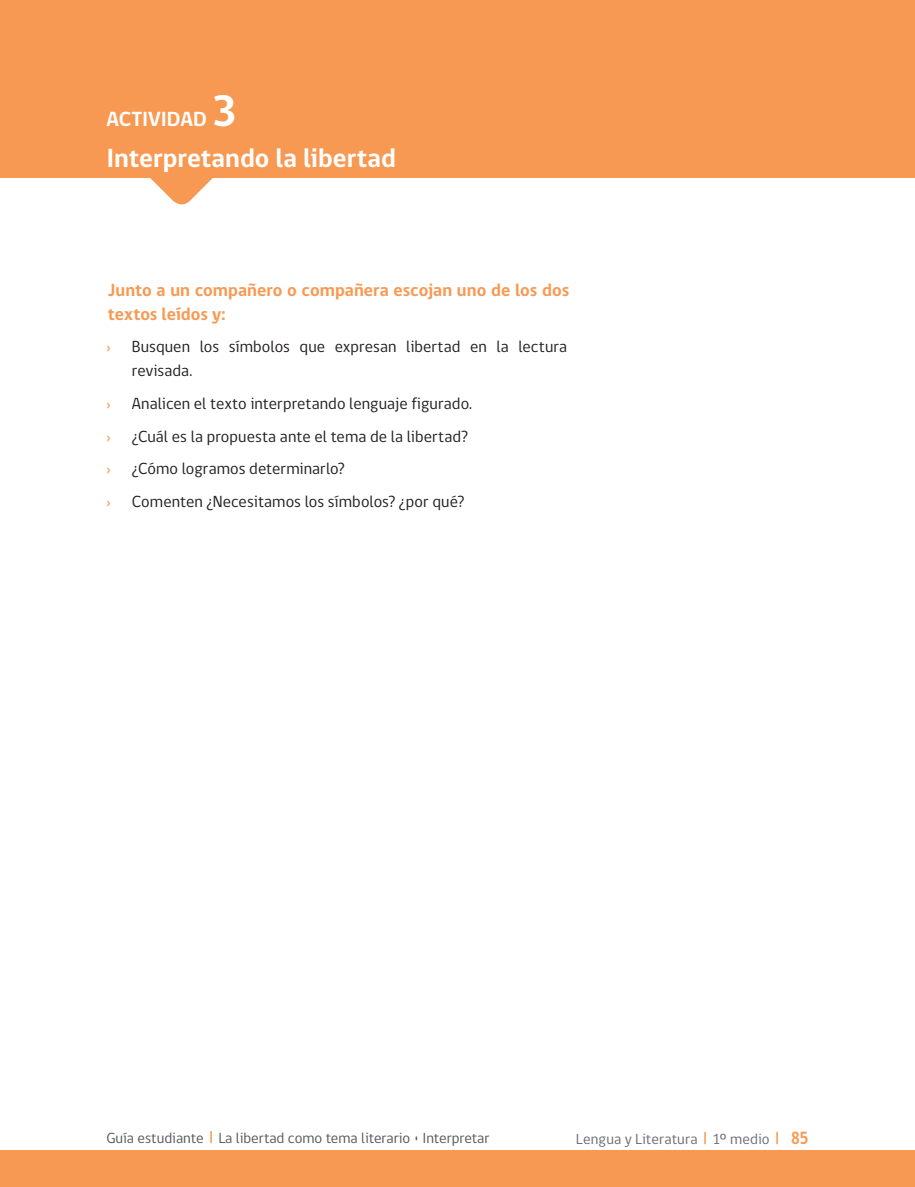
<style>
.page{position:relative;width:915px;height:1187px;background:#fff}
.page>*{position:absolute;margin:0;border:0;box-sizing:border-box;transform-origin:0 0}
.titulos{font:700 27px "gob CL";color:#fff}
.titulos-2{font:700 21px "gob CL";letter-spacing:-.005em;color:#fff}
.texto_gral_2_columna{font:700 18px/24px "gob CL";color:#f79952}
.punteo_viñeta_col_iz{font:16.5px/24px "gob CL";letter-spacing:.005em;color:#231f20}
.punteo_viñeta_col_iz-2{font:16.5px "gob CL";color:#f79952}
.t1{font:15px "gob CL";color:#57585a}
.t2{font:15px "gob CL";letter-spacing:.01em;color:#6c6d70}
.s1{font-size:45px}
.s2{font-weight:700;font-size:18px;color:#f79952}
</style>
<div class="page">
<hr style="left:0;top:1149px;width:1px;height:37px;background:#f79952">
<div style="left:0;top:1150px;width:914px;height:36px;background:#f79952"></div>
<svg style="left:210px;top:1131px;width:2px;height:11px"></svg>
<div style="left:0;top:0;width:914px;height:178px;background:#f79952"></div>
<svg style="left:150px;top:178px;width:63px;height:27px;fill:#f79952"></svg>
<p class="titulos-2" style="left:106px;top:104px;width:132px">ACTIVIDAD <span class="s1">3</span></p>
<p class="titulos" style="left:106px;top:139px;width:291px">Interpretando la libertad</p>
<p class="texto_gral_2_columna" style="left:108px;top:278px;width:463px">Junto a un compañero o compañera escojan uno de los dos textos leídos y:</p>
<p class="punteo_viñeta_col_iz-2" style="left:106px;top:335px;width:6px">›</p>
<p class="punteo_viñeta_col_iz" style="left:132px;top:335px;width:436px">Busquen los símbolos que expresan libertad en la lectura revisada.</p>
<p class="punteo_viñeta_col_iz-2" style="left:106px;top:392px;width:6px">›</p>
<p class="punteo_viñeta_col_iz" style="left:132px;top:392px;width:342px">Analicen el texto interpretando lenguaje figurado.</p>
<p class="punteo_viñeta_col_iz-2" style="left:106px;top:424px;width:6px">›</p>
<p class="punteo_viñeta_col_iz" style="left:132px;top:424px;width:338px">¿Cuál es la propuesta ante el tema de la libertad?</p>
<p class="punteo_viñeta_col_iz-2" style="left:106px;top:457px;width:6px">›</p>
<p class="punteo_viñeta_col_iz" style="left:132px;top:457px;width:214px">¿Cómo logramos determinarlo?</p>
<p class="punteo_viñeta_col_iz-2" style="left:106px;top:489px;width:6px">›</p>
<p class="punteo_viñeta_col_iz" style="left:132px;top:489px;width:334px">Comenten ¿Necesitamos los símbolos? ¿por qué?</p>
<p class="t1" style="left:106px;top:1127px;width:384px">Guía estudiante La libertad como tema literario • Interpretar</p>
<p class="t2" style="left:575px;top:1128px;width:234px">Lengua y Literatura 1º medio <span class="s2">85</span></p>
</div>
